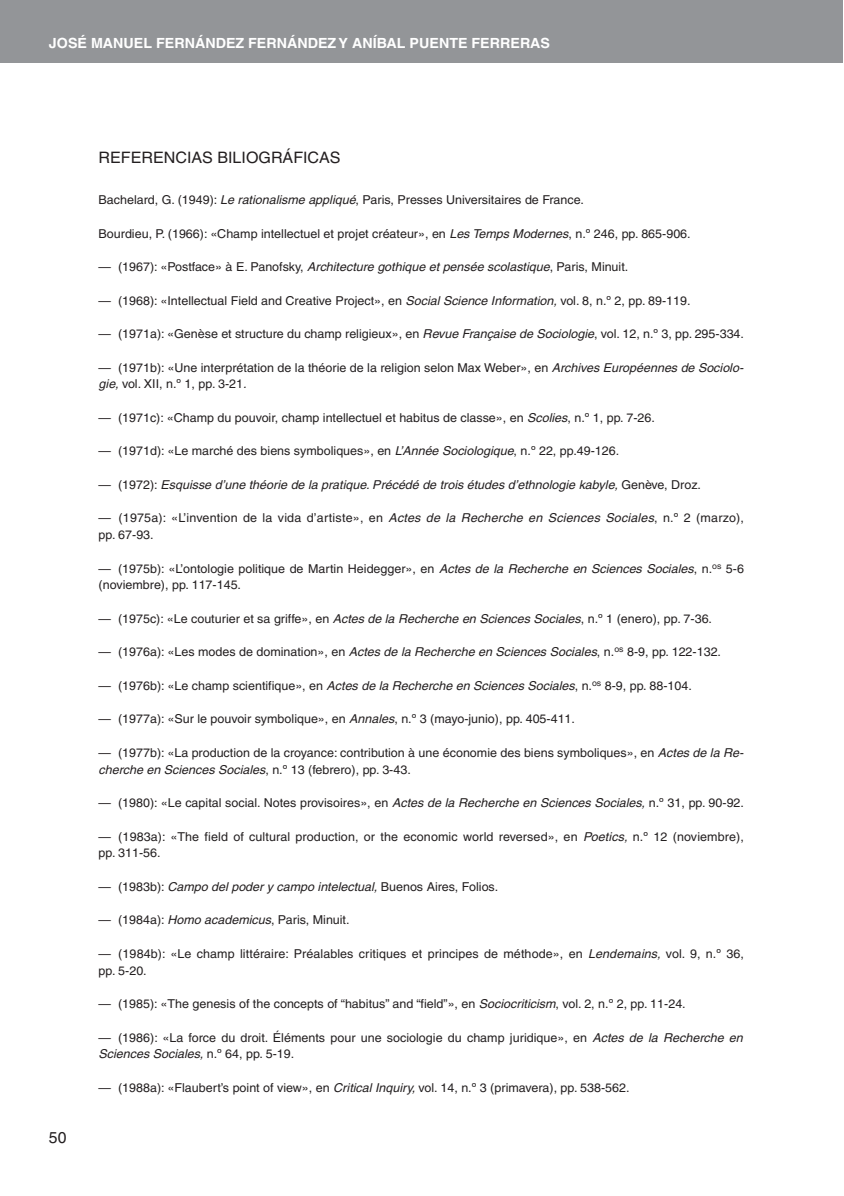
<style>
.page{position:relative;width:844px;height:1196px;background:#fff}
.page>*{position:absolute;margin:0;border:0;box-sizing:border-box;transform-origin:0 0}
.t1{font:15.75px "Helvetica";color:#231f20}
.t2{font:700 14px "Helvetica";color:#fff}
.t3{font:12.25px/16.8px "Helvetica";color:#231f20}
.t4{font:italic 12.25px "Helvetica";color:#231f20}
.s1{font-style:italic}
.s2{font-style:normal}
</style>
<div class="page">
<div style="left:0;top:0;width:843px;height:63px;background:#939598"></div>
<p class="t2" style="left:49px;top:38px;width:502px">JOSÉ MANUEL FERNÁNDEZ FERNÁNDEZ Y ANÍBAL PUENTE FERRERAS</p>
<p class="t1" style="left:49px;top:1131px;width:19px">50</p>
<p class="t1" style="left:99px;top:151px;width:243px">REFERENCIAS BILIOGRÁFICAS</p>
<p class="t3" style="left:99px;top:193px;width:486px">Bachelard, G. (1949): <span class="s1">Le rationalisme appliqué</span>, Paris, Presses Universitaires de France.</p>
<p class="t3" style="left:99px;top:226px;width:593px">Bourdieu, P. (1966): «Champ intellectuel et projet créateur», en <span class="s1">Les Temps Modernes</span>, n.º 246, pp. 865-906.</p>
<p class="t3" style="left:99px;top:259px;width:531px">— (1967): «Postface» à E. Panofsky, <span class="s1">Architecture gothique et pensée scolastique</span>, Paris, Minuit.</p>
<p class="t3" style="left:99px;top:293px;width:593px">— (1968): «Intellectual Field and Creative Project», en <span class="s1">Social Science Information,</span>vol. 8, n.º 2, pp. 89-119.</p>
<p class="t3" style="left:99px;top:326px;width:646px">— (1971a): «Genèse et structure du champ religieux», en <span class="s1">Revue Française de Sociologie</span>, vol. 12, n.º 3, pp. 295-334.</p>
<p class="t3" style="left:99px;top:360px;width:648px">— (1971b): «Une interprétation de la théorie de la religion selon Max Weber», en <span class="s1">Archives Européennes de Sociolo&shy;gie,</span> vol. XII, n.º 1, pp. 3-21<span class="s1">.</span></p>
<p class="t3" style="left:99px;top:410px;width:557px">— (1971c): «Champ du pouvoir, champ intellectuel et habitus de classe», en <span class="s1">Scolies</span>, n.º 1, pp. 7-26.</p>
<p class="t3" style="left:99px;top:444px;width:522px">— (1971d): «Le marché des biens symboliques», en <span class="s1">L’Année Sociologique</span>, n.º 22, pp.49-126.</p>
<p class="t4" style="left:99px;top:480px;width:603px"><span class="s2">— ( 1 9 7 2 ) :</span> Esquisse d’une théorie de la pratique. Précédé de trois études d’ethnologie kabyle, <span class="s2">G e n è v e , D r o z .</span></p>
<p class="t3" style="left:99px;top:511px;width:646px">— (1975a): «L’invention de la vida d’artiste», en <span class="s1">Actes de la Recherche en Sciences Sociales</span>, n.º 2 (marzo), pp. 67-93.</p>
<p class="t3" style="left:99px;top:561px;width:646px">— (1975b): «L’ontologie politique de Martin Heidegger», en <span class="s1">Actes de la Recherche en Sciences Sociales</span>, n.<sup>os</sup> 5-6 (noviembre), pp. 117-145.</p>
<p class="t3" style="left:99px;top:611px;width:614px">— (1975c): «Le couturier et sa griffe», en <span class="s1">Actes de la Recherche en Sciences Sociales</span>, n.º 1 (enero), pp. 7-36.</p>
<p class="t3" style="left:99px;top:645px;width:623px">— (1976a): «Les modes de domination», en <span class="s1">Actes de la Recherche en Sciences Sociales</span>, n.<sup>os</sup> 8-9, pp. 122-132.</p>
<p class="t3" style="left:99px;top:678px;width:594px">— (1976b): «Le champ scientifique», en <span class="s1">Actes de la Recherche en Sciences Sociales</span>, n.<sup>os</sup> 8-9, pp. 88-104.</p>
<p class="t3" style="left:99px;top:712px;width:478px">— (1977a): «Sur le pouvoir symbolique», en <span class="s1">Annales</span>, n.º 3 (mayo-junio), pp. 405-411.</p>
<p class="t3" style="left:99px;top:745px;width:648px">— (1977b): «La production de la croyance: contribution à une économie des biens symboliques», en <span class="s1">Actes de la Re&shy;cherche en Sciences Sociales</span>, n . º 1 3 ( fe b r e r o ) , p p . 3 - 4 3 .</p>
<p class="t3" style="left:99px;top:795px;width:646px">— (1980): «Le capital social. Notes provisoires», en <span class="s1">Actes de la Recherche en Sciences Sociales,</span>n.º 31, pp. 90-92.</p>
<p class="t3" style="left:99px;top:829px;width:646px">— (1983a): «The field of cultural production, or the economic world reversed», en <span class="s1">Poetics,</span> n.º 12 (noviembre), pp. 311-56.</p>
<p class="t4" style="left:99px;top:882px;width:401px"><span class="s2">— (1983b):</span> Campo del poder y campo intelectual, <span class="s2">Buenos Aires, Folios.</span></p>
<p class="t3" style="left:99px;top:912px;width:252px">— (1984a): <span class="s1">Homo academicus</span>, Paris, Minuit.</p>
<p class="t3" style="left:99px;top:946px;width:646px">— (1984b): «Le champ littéraire: Préalables critiques et principes de méthode», en <span class="s1">Lendemains,</span> vol. 9, n.º 36, pp. 5-20.</p>
<p class="t3" style="left:99px;top:996px;width:588px">— (1985): «The genesis of the concepts of “habitus” and “field”», en <span class="s1">Sociocriticism</span>, vol. 2, n.º 2, pp. 11-24.</p>
<p class="t3" style="left:99px;top:1030px;width:648px">— (1986): «La force du droit. Éléments pour une sociologie du champ juridique», en <span class="s1">Actes de la Recherche en<br>Sciences Sociales,</span> n . º 6 4 , p p . 5 - 1 9 .</p>
<p class="t3" style="left:99px;top:1080px;width:532px">— (1988a): «Flaubert’s point of view», en <span class="s1">Critical Inquiry,</span>vol. 14, n.º 3 (primavera), pp. 538-562.</p>
</div>
